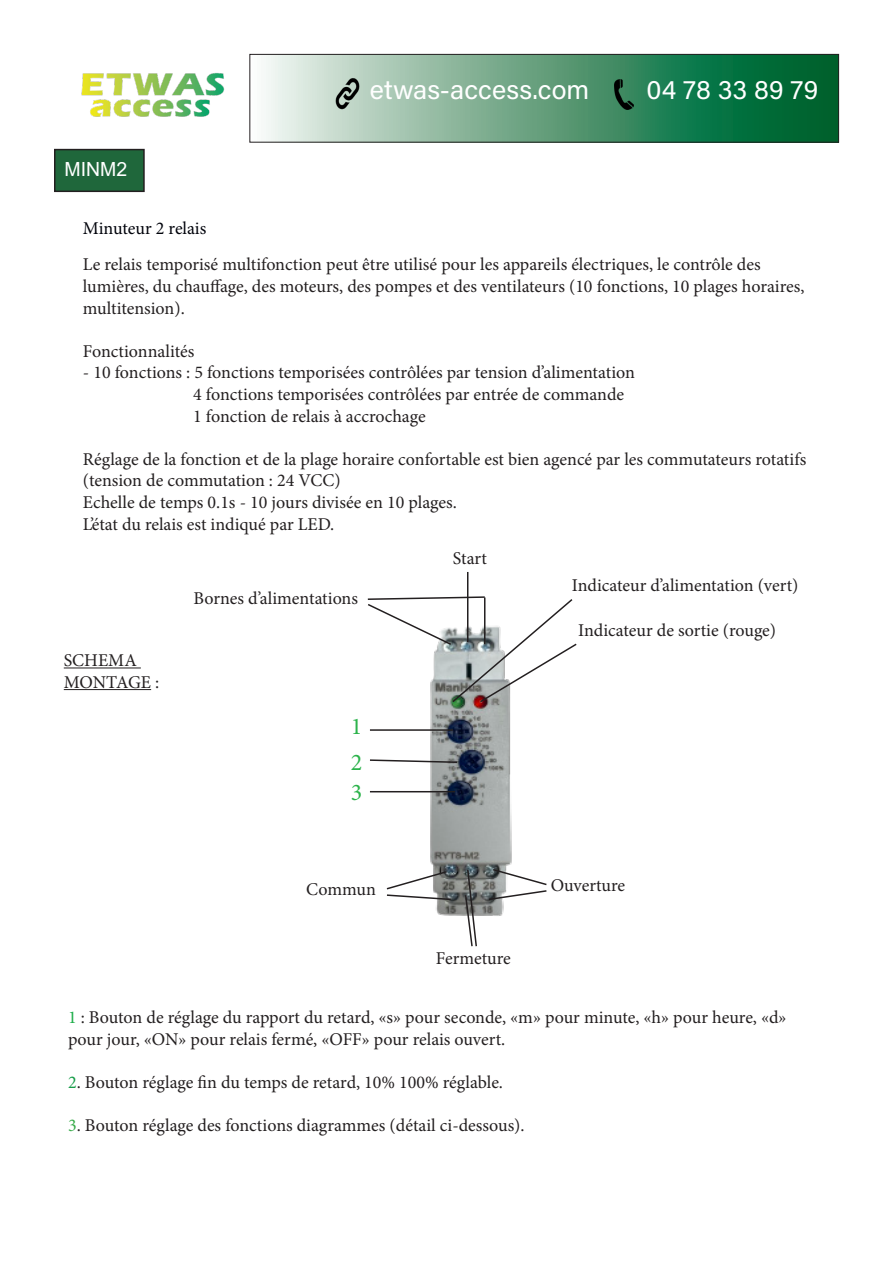
<style>
.page{position:relative;width:893px;height:1263px;background:#fff}
.page>*{position:absolute;margin:0;border:0;box-sizing:border-box;transform-origin:0 0}
.t1{font:27px "Acumin Variable Concept";letter-spacing:.005em;color:#fff}
.t2{font:24px "Minion Pro";color:#2cb34b}
.t3{font:19.5px "Arial";color:#fff}
.t4{font:18px/21.6px "Minion Pro";color:#231f20}
.t5{font:18px "Minion Pro";letter-spacing:-.005em;color:#00030b}
.s1{color:#20ae4b}
.s2{color:#169c48}
.s3{color:#37aa49}
</style>
<div class="page">
<svg style="left:266px;top:56px;width:571px;height:85px;background:#609f7e"></svg>
<div style="left:249px;top:54px;width:590px;height:89px;border:1px solid #231f20"></div>
<img style="left:81px;top:73px;width:144px;height:44px">
<img style="left:614px;top:80px;width:20px;height:29px">
<img style="left:336px;top:77px;width:23px;height:32px">
<div style="left:55px;top:150px;width:89px;height:41px;background:#1f673b"></div>
<div style="left:54px;top:149px;width:91px;height:43px;border:2px solid #231f20"></div>
<img style="left:410px;top:704px;width:102px;height:212px">
<svg style="left:367px;top:596px;width:210px;height:108px"></svg>
<hr style="left:467px;top:572px;width:1px;height:70px;background:#231f20">
<svg style="left:386px;top:870px;width:66px;height:31px"></svg>
<svg style="left:487px;top:868px;width:60px;height:33px"></svg>
<svg style="left:464px;top:868px;width:14px;height:79px"></svg>
<hr style="left:64px;top:667px;width:77px;height:1px;background:#231f20">
<hr style="left:64px;top:689px;width:87px;height:1px;background:#231f20">
<hr style="left:370px;top:729px;width:83px;height:2px;background:#231f20">
<svg style="left:370px;top:759px;width:89px;height:5px"></svg>
<hr style="left:370px;top:791px;width:85px;height:1px;background:#231f20">
<p class="t3" style="left:64px;top:155px;width:64px">MINM2</p>
<p class="t5" style="left:83px;top:216px;width:125px">Minuteur 2 relais</p>
<p class="t1" style="left:370px;top:71px;width:221px">etwas-access.com</p>
<p class="t1" style="left:646px;top:71px;width:173px">04 78 33 89 79</p>
<p class="t4" style="left:83px;top:254px;width:679px">Le relais temporisé multifonction peut être utilisé pour les appareils électriques, le contrôle des</p>
<p class="t4" style="left:83px;top:275px;width:723px">lumières, du chauffage, des moteurs, des pompes et des ventilateurs (10 fonctions, 10 plages horaires, multitension).</p>
<p class="t4" style="left:83px;top:340px;width:113px">Fonctionnalités</p>
<p class="t4" style="left:83px;top:362px;width:554px">- 10 fonctions : 5 fonctions temporisées contrôlées par tension d’alimentation</p>
<p class="t4" style="left:193px;top:383px;width:432px">4 fonctions temporisées contrôlées par entrée de commande</p>
<p class="t4" style="left:193px;top:405px;width:234px">1 fonction de relais à accrochage</p>
<p class="t4" style="left:83px;top:448px;width:725px">Réglage de la fonction et de la plage horaire confortable est bien agencé par les commutateurs rotatifs (tension de commutation : 24 VCC)</p>
<p class="t4" style="left:83px;top:491px;width:375px">Echelle de temps 0.1s - 10 jours divisée en 10 plages.</p>
<p class="t4" style="left:83px;top:513px;width:253px">L’état du relais est indiqué par LED.</p>
<p class="t4" style="left:64px;top:650px;width:74px">SCHEMA</p>
<p class="t4" style="left:64px;top:671px;width:97px">MONTAGE :</p>
<p class="t4" style="left:193px;top:588px;width:166px">Bornes d’alimentations</p>
<p class="t2" style="left:351px;top:710px;width:13px">1</p>
<p class="t2" style="left:351px;top:746px;width:13px">2</p>
<p class="t2" style="left:351px;top:776px;width:13px">3</p>
<p class="t4" style="left:453px;top:547px;width:35px">Start</p>
<p class="t4" style="left:572px;top:575px;width:228px">Indicateur d’alimentation (vert)</p>
<p class="t4" style="left:578px;top:620px;width:199px">Indicateur de sortie (rouge)</p>
<p class="t4" style="left:306px;top:879px;width:71px">Commun</p>
<p class="t4" style="left:551px;top:875px;width:76px">Ouverture</p>
<p class="t4" style="left:436px;top:947px;width:76px">Fermeture</p>
<p class="t4" style="left:68px;top:1006px;width:720px"><span class="s1">1</span> : Bouton de réglage du rapport du retard, «s» pour seconde, «m» pour minute, «h» pour heure, «d» pour jour, «ON» pour relais fermé, «OFF» pour relais ouvert.</p>
<p class="t4" style="left:68px;top:1071px;width:437px"><span class="s2">2</span>. Bouton réglage fin du temps de retard, 10% 100% réglable.</p>
<p class="t4" style="left:68px;top:1114px;width:458px"><span class="s3">3</span>. Bouton réglage des fonctions diagrammes (détail ci-dessous).</p>
</div>
